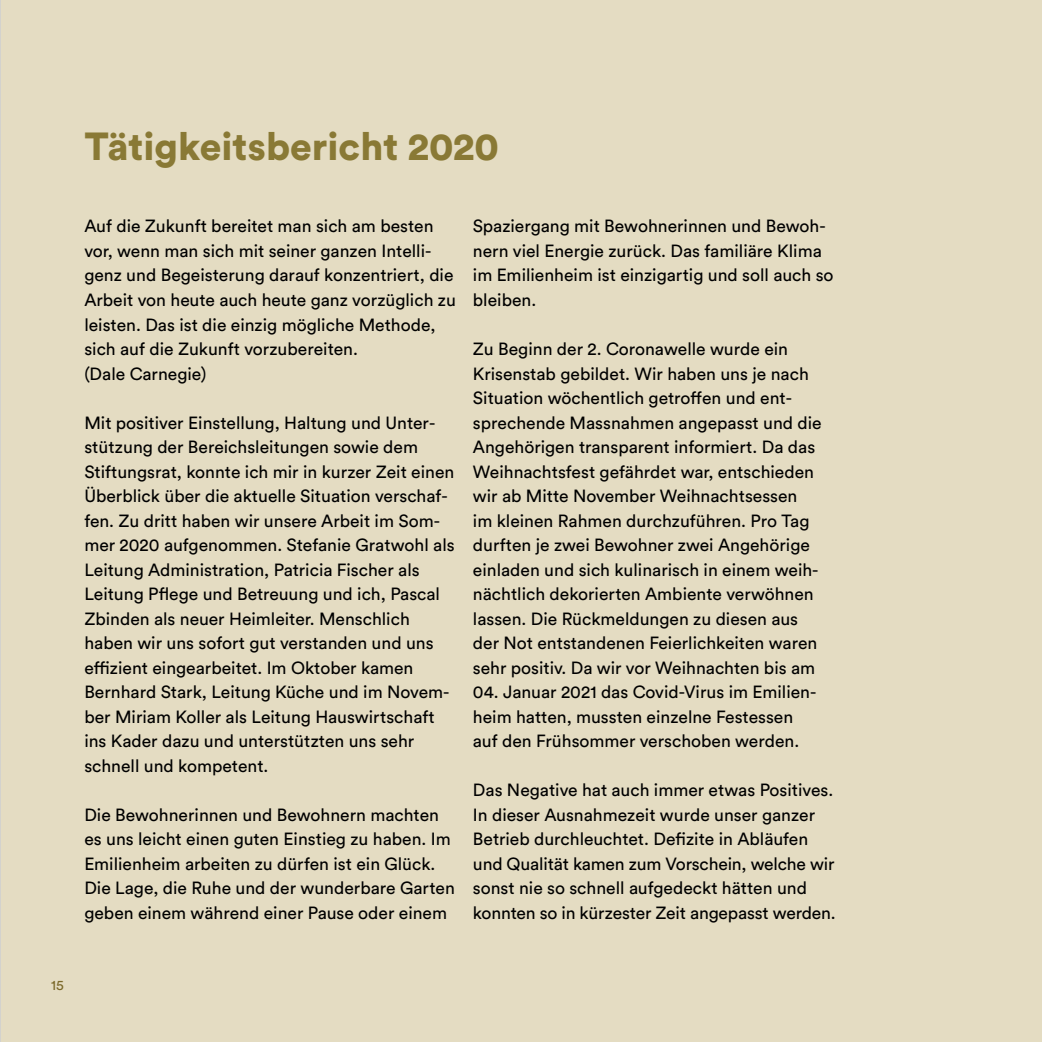
<style>
.page{position:relative;width:1042px;height:1042px;background:#e4dcc2}
.page>*{position:absolute;margin:0;border:0;box-sizing:border-box;transform-origin:0 0}
.t1{font:900 38.68px "Circular Pro";color:#897935}
.t2{font:17.5px/24.5px "Circular Pro";color:#000}
.t3{font:14px "Circular Pro";color:#897935}
</style>
<div class="page">
<hr style="left:0;top:0;width:1px;height:1042px;background:#d1d1cf">
<h1 class="t1" style="left:84px;top:120px;width:416px">Tätigkeitsbericht 2020</h1>
<p class="t2" style="left:84px;top:213px;width:373px">Auf die Zukunft bereitet man sich am besten vor, wenn man sich mit seiner ganzen Intelli&shy;genz und Begeisterung darauf konzentriert, die Arbeit von heute auch heute ganz vorzüglich zu leisten. Das ist die einzig mögliche Methode, sich auf die Zukunft vorzubereiten.<br>(Dale Carnegie)</p>
<p class="t2" style="left:84px;top:409px;width:372px">Mit positiver Einstellung, Haltung und Unter&shy;stützung der Bereichsleitungen sowie dem Stiftungsrat, konnte ich mir in kurzer Zeit einen Überblick über die aktuelle Situation verschaf&shy;fen. Zu dritt haben wir unsere Arbeit im Som&shy;mer 2020 aufgenommen. Stefanie Gratwohl als Leitung Administration, Patricia Fischer als Leitung Pflege und Betreuung und ich, Pascal Zbinden als neuer Heimleiter. Menschlich haben wir uns sofort gut verstanden und uns effizient eingearbeitet. Im Oktober kamen Bernhard Stark, Leitung Küche und im Novem&shy;ber Miriam Koller als Leitung Hauswirtschaft ins Kader dazu und unterstützten uns sehr schnell und kompetent.</p>
<p class="t2" style="left:84px;top:801px;width:372px">Die Bewohnerinnen und Bewohnern machten es uns leicht einen guten Einstieg zu haben. Im Emilienheim arbeiten zu dürfen ist ein Glück.<br>Die Lage, die Ruhe und der wunderbare Garten geben einem während einer Pause oder einem</p>
<p class="t2" style="left:473px;top:213px;width:362px">Spaziergang mit Bewohnerinnen und Bewoh&shy;nern viel Energie zurück. Das familiäre Klima im Emilienheim ist einzigartig und soll auch so bleiben.</p>
<p class="t2" style="left:473px;top:336px;width:350px">Zu Beginn der 2. Coronawelle wurde ein Krisenstab gebildet. Wir haben uns je nach Situation wöchentlich getroffen und ent&shy;sprechende Massnahmen angepasst und die Angehörigen transparent informiert. Da das Weihnachtsfest gefährdet war, entschieden wir ab Mitte November Weihnachtsessen<br>im kleinen Rahmen durchzuführen. Pro Tag durften je zwei Bewohner zwei Angehörige einladen und sich kulinarisch in einem weih&shy;nächtlich dekorierten Ambiente verwöhnen lassen. Die Rückmeldungen zu diesen aus der Not entstandenen Feierlichkeiten waren sehr positiv. Da wir vor Weihnachten bis am</p>
<p class="t2" style="left:473px;top:679px;width:345px">04. Januar 2021 das Covid-Virus im Emilien&shy;heim hatten, mussten einzelne Festessen auf den Frühsommer verschoben werden.</p>
<p class="t2" style="left:473px;top:777px;width:364px">Das Negative hat auch immer etwas Positives.<br>In dieser Ausnahmezeit wurde unser ganzer Betrieb durchleuchtet. Defizite in Abläufen und Qualität kamen zum Vorschein, welche wir sonst nie so schnell aufgedeckt hätten und konnten so in kürzester Zeit angepasst werden.</p>
<p class="t3" style="left:51px;top:976px;width:14px">15</p>
</div>
